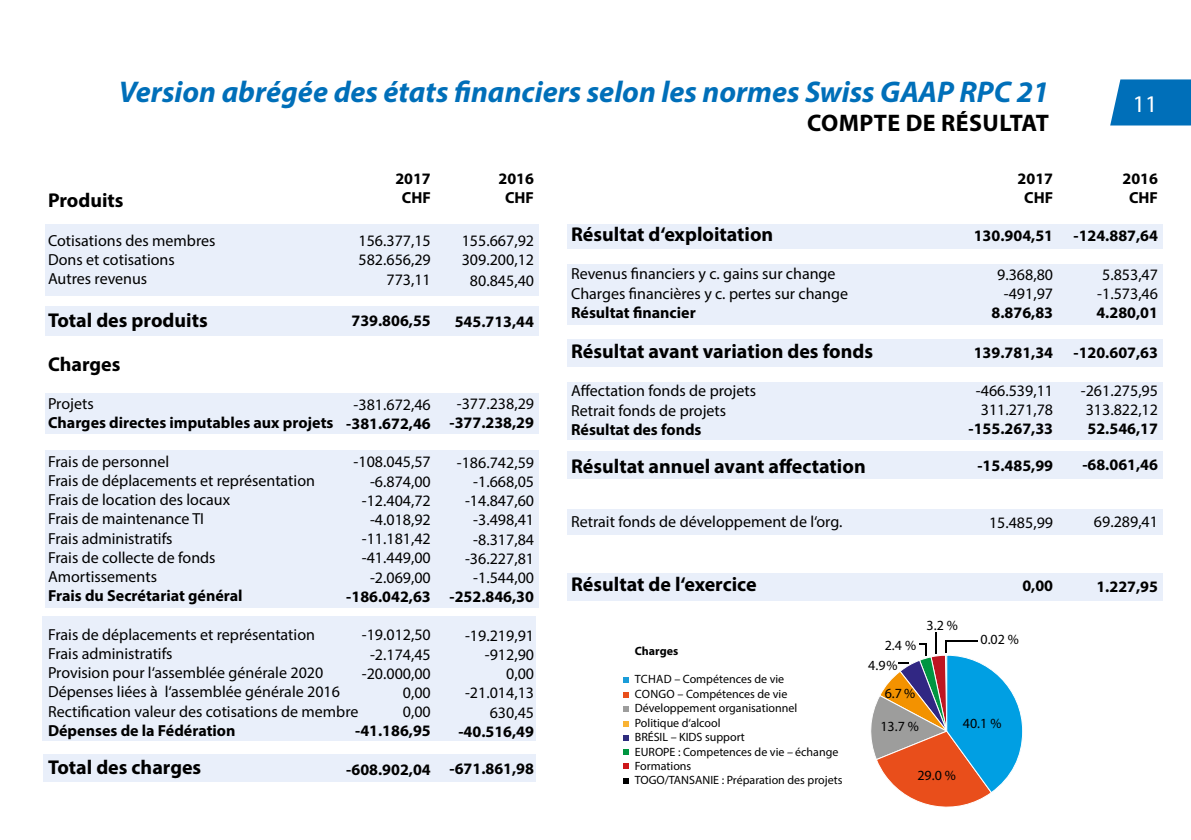
<style>
.page{position:relative;width:1191px;height:840px;background:#fff}
.page>*{position:absolute;margin:0;border:0;box-sizing:border-box;transform-origin:0 0}
.t1{font:italic 700 30px "Myriad Pro";color:#006fb9}
.t2{font:700 24px "Myriad Pro";letter-spacing:.02em;color:#000}
.t3{font:24px "Myriad Pro";color:#fff}
.t4{font:700 20px/43.2px "Myriad Pro";color:#000}
.t5{font:16px/19.2px "Myriad Pro";color:#000}
.t6{font:700 16px/19.2px "Myriad Pro";color:#000;text-align:center}
.t7{font:14px/28.6px "Myriad Pro";color:#000}
.t8{font:12px/14.4px "Myriad Pro";color:#000}
.t9{font:700 12px "Myriad Pro";color:#000}
.s1{font-style:italic}
</style>
<div class="page">
<svg style="left:1110px;top:79px;width:81px;height:46px;background:#1379be"></svg>
<div style="left:43px;top:754px;width:493px;height:27px;background:#e9effa"></div>
<div style="left:567px;top:573px;width:595px;height:27px;background:#e9effa"></div>
<div style="left:567px;top:451px;width:595px;height:27px;background:#e9effa"></div>
<div style="left:567px;top:339px;width:595px;height:27px;background:#e9effa"></div>
<div style="left:567px;top:224px;width:595px;height:25px;background:#e9effa"></div>
<div style="left:567px;top:509px;width:595px;height:25px;background:#e9effa"></div>
<div style="left:567px;top:382px;width:595px;height:57px;background:#e9effa"></div>
<div style="left:567px;top:264px;width:595px;height:60px;background:#e9effa"></div>
<div style="left:45px;top:306px;width:493px;height:29px;background:#e9effa"></div>
<div style="left:43px;top:615px;width:493px;height:125px;background:#e9effa"></div>
<div style="left:45px;top:450px;width:493px;height:157px;background:#e9effa"></div>
<div style="left:45px;top:393px;width:493px;height:41px;background:#e9effa"></div>
<div style="left:45px;top:224px;width:493px;height:71px;background:#e9effa"></div>
<svg style="left:623px;top:677px;width:6px;height:5px"></svg>
<svg style="left:623px;top:692px;width:6px;height:5px"></svg>
<svg style="left:623px;top:706px;width:6px;height:5px"></svg>
<svg style="left:623px;top:721px;width:6px;height:5px"></svg>
<svg style="left:623px;top:749px;width:6px;height:5px"></svg>
<svg style="left:623px;top:763px;width:6px;height:5px"></svg>
<svg style="left:623px;top:778px;width:6px;height:5px"></svg>
<svg style="left:623px;top:735px;width:6px;height:5px"></svg>
<hr style="left:935px;top:631px;width:2px;height:22px;background:#000">
<svg style="left:871px;top:640px;width:151px;height:168px"></svg>
<h1 class="t1" style="left:119px;top:72px;width:932px">Version abrégée des états financiers selon les normes Swiss GAAP RPC 21</h1>
<p class="t6" style="left:395px;top:168px;width:37px">2017<br>CHF</p>
<p class="t5" style="left:358px;top:231px;width:74px;text-align:right">156.377,15<br>582.656,29<br>773,11</p>
<p class="t6" style="left:351px;top:310px;width:81px">739.806,55</p>
<p class="t4" style="left:48px;top:178px;width:77px">Produits</p>
<p class="t5" style="left:48px;top:230px;width:169px">Cotisations des membres<br>Dons et cotisations<br>Autres revenus</p>
<p class="t4" style="left:48px;top:298px;width:161px">Total des produits<br>Charges</p>
<p class="t5" style="left:48px;top:393px;width:47px">Projets</p>
<p class="t6" style="left:48px;top:412px;width:287px">Charges directes imputables aux projets</p>
<p class="t5" style="left:48px;top:451px;width:268px">Frais de personnel<br>Frais de déplacements et représentation<br>Frais de location des locaux<br>Frais de maintenance TI<br>Frais administratifs<br>Frais de collecte de fonds<br>Amortissements</p>
<p class="t6" style="left:48px;top:585px;width:196px">Frais du Secrétariat général</p>
<p class="t5" style="left:48px;top:624px;width:312px">Frais de déplacements et représentation<br>Frais administratifs<br>Provision pour l‘assemblée générale 2020<br>Dépenses liées à l‘assemblée générale 2016<br>Rectification valeur des cotisations de membre</p>
<p class="t6" style="left:48px;top:719px;width:189px">Dépenses de la Fédération</p>
<p class="t4" style="left:48px;top:744px;width:155px">Total des charges</p>
<p class="t5" style="left:354px;top:394px;width:79px">-381.672,46</p>
<p class="t6" style="left:346px;top:413px;width:86px">-381.672,46</p>
<p class="t5" style="left:354px;top:452px;width:79px;text-align:right">-108.045,57 -6.874,00 -12.404,72 -4.018,92 -11.181,42 -41.449,00 -2.069,00</p>
<p class="t6" style="left:346px;top:586px;width:86px">-186.042,63</p>
<p class="t5" style="left:362px;top:624px;width:70px;text-align:right">-19.012,50 -2.174,45 -20.000,00<br>0,00<br>0,00</p>
<p class="t6" style="left:355px;top:720px;width:77px">-41.186,95</p>
<p class="t6" style="left:346px;top:758px;width:86px">-608.902,04</p>
<p class="t6" style="left:498px;top:168px;width:37px">2016<br>CHF</p>
<p class="t5" style="left:462px;top:231px;width:74px;text-align:center">155.667,92<br>309.200,12<br>80.845,40</p>
<p class="t6" style="left:455px;top:311px;width:81px">545.713,44</p>
<p class="t5" style="left:457px;top:394px;width:79px">-377.238,29</p>
<p class="t6" style="left:449px;top:412px;width:86px">-377.238,29</p>
<p class="t5" style="left:457px;top:452px;width:79px;text-align:right">-186.742,59 -1.668,05 -14.847,60 -3.498,41 -8.317,84 -36.227,81 -1.544,00</p>
<p class="t6" style="left:449px;top:586px;width:86px">-252.846,30</p>
<p class="t5" style="left:465px;top:625px;width:70px;text-align:right">-19.219,91 -912,90<br>0,00 -21.014,13<br>630,45</p>
<p class="t6" style="left:458px;top:720px;width:77px">-40.516,49</p>
<p class="t6" style="left:449px;top:758px;width:86px">-671.861,98</p>
<h2 class="t2" style="left:807px;top:107px;width:243px">COMPTE DE RÉSULTAT</h2>
<p class="t4" style="left:571px;top:212px;width:204px">Résultat d‘exploitation</p>
<p class="t5" style="left:571px;top:264px;width:278px">Revenus financiers y c. gains sur change<br>Charges financières y c. pertes sur change</p>
<p class="t6" style="left:571px;top:302px;width:126px">Résultat financier</p>
<p class="t4" style="left:571px;top:329px;width:303px">Résultat avant variation des fonds</p>
<p class="t5" style="left:571px;top:381px;width:187px">Affectation fonds de projets<br>Retrait fonds de projets</p>
<p class="t6" style="left:571px;top:419px;width:132px">Résultat des fonds</p>
<p class="t4" style="left:571px;top:443px;width:296px">Résultat annuel avant affectation</p>
<p class="t5" style="left:571px;top:512px;width:273px">Retrait fonds de développement de l‘org.</p>
<p class="t4" style="left:571px;top:561px;width:187px">Résultat de l‘exercice</p>
<p class="t6" style="left:1017px;top:168px;width:37px">2017<br>CHF</p>
<p class="t6" style="left:973px;top:226px;width:81px">130.904,51</p>
<p class="t5" style="left:997px;top:264px;width:57px;text-align:center">9.368,80 -491,97</p>
<p class="t6" style="left:991px;top:302px;width:63px">8.876,83</p>
<p class="t6" style="left:973px;top:342px;width:81px">139.781,34</p>
<p class="t5" style="left:976px;top:380px;width:79px;text-align:center">-466.539,11<br>311.271,78</p>
<p class="t6" style="left:968px;top:418px;width:86px">-155.267,33</p>
<p class="t6" style="left:977px;top:455px;width:77px">-15.485,99</p>
<p class="t5" style="left:989px;top:513px;width:66px">15.485,99</p>
<p class="t7" style="left:926px;top:610px;width:33px">3.2 %</p>
<p class="t6" style="left:1022px;top:575px;width:32px">0,00</p>
<p class="t9" style="left:635px;top:642px;width:45px">Charges</p>
<p class="t8" style="left:635px;top:671px;width:209px">TCHAD – Compétences de vie<br>CONGO – Compétences de vie<br>Développement organisationnel<br>Politique d‘alcool<br>BRÉSIL – KIDS support<br>EUROPE : Competences de vie <span class="s1">–</span> échange<br>Formations<br>TOGO/TANSANIE : Préparation des projets</p>
<p class="t7" style="left:884px;top:630px;width:33px">2.4 %</p>
<p class="t7" style="left:884px;top:650px;width:32px;text-indent:-16px">4.9 %<br>6.7 %</p>
<p class="t7" style="left:880px;top:711px;width:40px">13.7 %</p>
<p class="t7" style="left:980px;top:624px;width:40px">0.02 %</p>
<p class="t7" style="left:963px;top:708px;width:40px">40.1 %</p>
<p class="t7" style="left:917px;top:760px;width:40px">29.0 %</p>
<h2 class="t3" style="left:1132px;top:89px;width:26px">11</h2>
<p class="t6" style="left:1122px;top:168px;width:37px">2016<br>CHF</p>
<p class="t6" style="left:1073px;top:226px;width:86px">-124.887,64</p>
<p class="t5" style="left:1097px;top:264px;width:62px;text-align:center">5.853,47 -1.573,46</p>
<p class="t6" style="left:1096px;top:302px;width:63px">4.280,01</p>
<p class="t6" style="left:1073px;top:342px;width:86px">-120.607,63</p>
<p class="t5" style="left:1080px;top:380px;width:79px;text-align:center">-261.275,95<br>313.822,12</p>
<p class="t6" style="left:1087px;top:418px;width:72px">52.546,17</p>
<p class="t6" style="left:1082px;top:454px;width:77px">-68.061,46</p>
<p class="t5" style="left:1094px;top:512px;width:66px">69.289,41</p>
<p class="t6" style="left:1096px;top:576px;width:63px">1.227,95</p>
</div>
